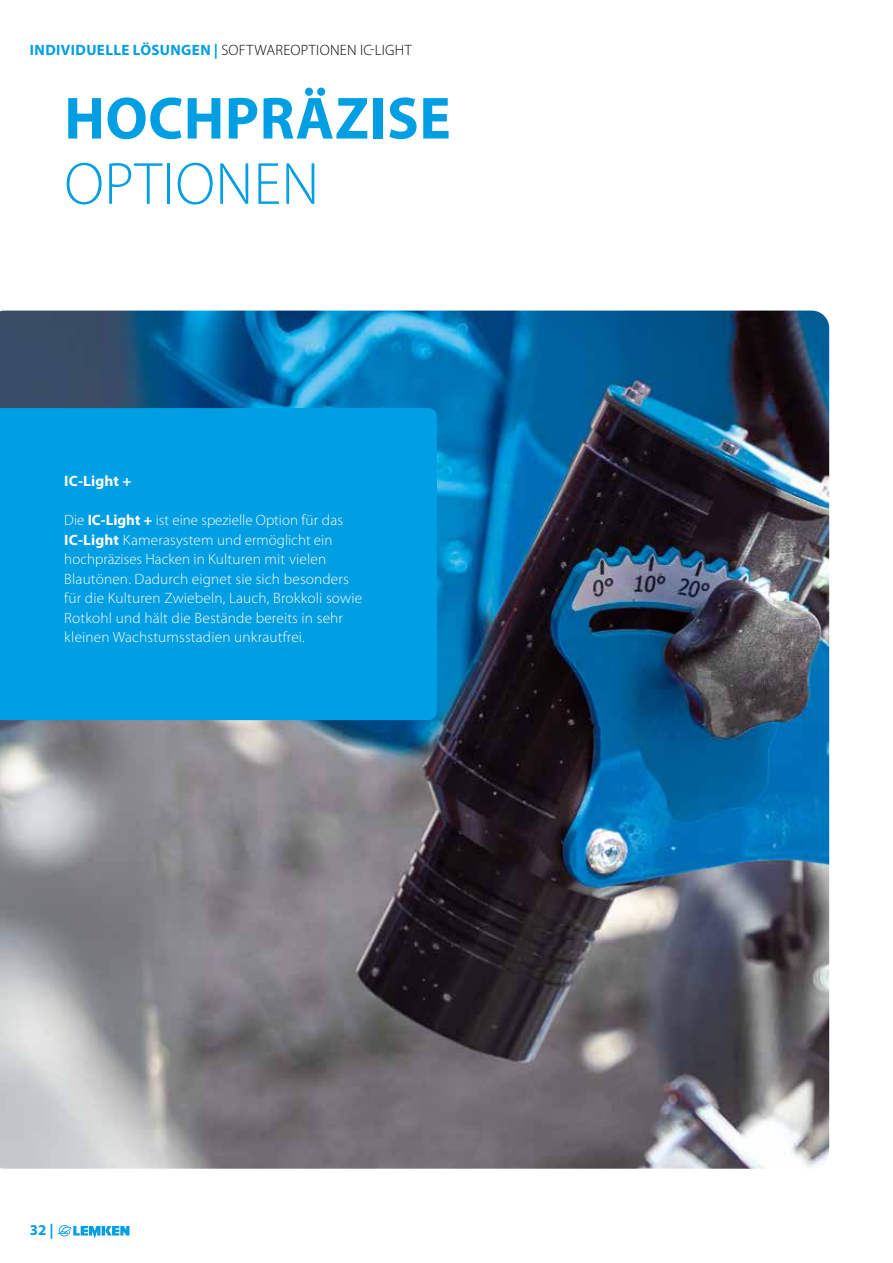
<style>
.page{position:relative;width:893px;height:1263px;background:#fff}
.page>*{position:absolute;margin:0;border:0;box-sizing:border-box;transform-origin:0 0}
.t1{font:700 60px "Myriad Pro";letter-spacing:.01em;color:#009ee3}
.t2{font:300 60px "Myriad Pro";letter-spacing:.01em;color:#009ee3}
.t3{font:300 15px/19.5px "Myriad Pro";letter-spacing:.01em;color:#fff}
.t4{font:300 15px "Myriad Pro";letter-spacing:.02em;color:#000}
.t5{font:700 15px "Myriad Pro";letter-spacing:.01em;color:#fff}
.t6{font:700 15px "Myriad Pro";color:#009ee3}
.s1{font-weight:700;color:#009ee3}
.s2{font-weight:700}
</style>
<div class="page">
<img style="left:0;top:311px;width:829px;height:858px">
<div style="left:0;top:408px;width:437px;height:312px;background:#009ee3"></div>
<svg style="left:57px;top:1225px;width:72px;height:13px"></svg>
<p class="t4" style="left:30px;top:41px;width:383px"><span class="s1">INDIVIDUELLE LÖSUNGEN |</span> SOFTWAREOPTIONEN IC-LIGHT</p>
<h1 class="t1" style="left:64px;top:79px;width:388px">HOCHPRÄZISE</h1>
<h1 class="t2" style="left:64px;top:148px;width:256px">OPTIONEN</h1>
<p class="t5" style="left:64px;top:471px;width:69px">IC-Light +</p>
<p class="t3" style="left:64px;top:510px;width:299px">Die <span class="s2">IC-Light +</span> ist eine spezielle Option für das <span class="s2">IC-Light</span> Kamerasystem und ermöglicht ein hochpräzises Hacken in Kulturen mit vielen Blautönen. Dadurch eignet sie sich besonders für die Kulturen Zwiebeln, Lauch, Brokkoli sowie Rotkohl und hält die Bestände bereits in sehr kleinen Wachstumsstadien unkrautfrei.</p>
<p class="t6" style="left:30px;top:1220px;width:25px">32 |</p>
</div>
